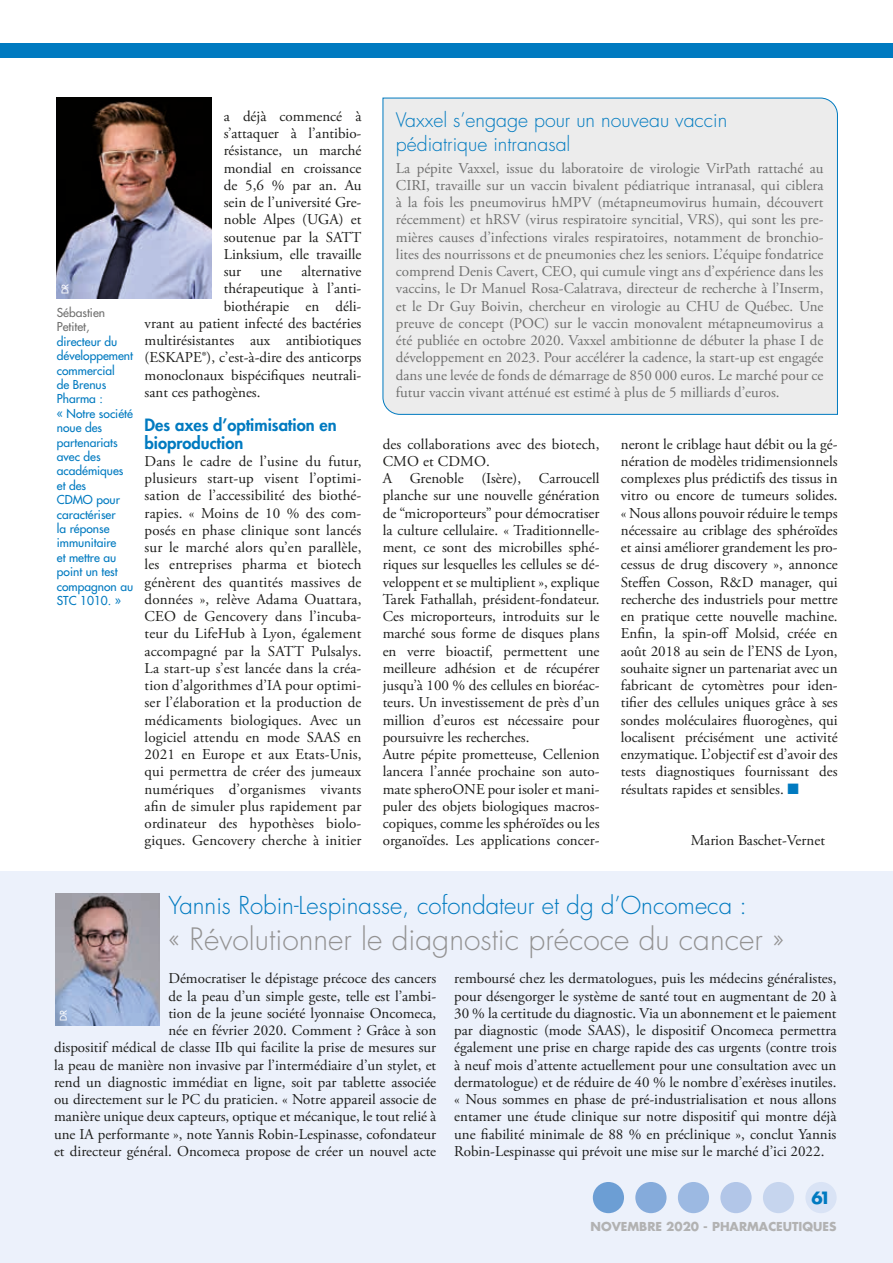
<style>
.page{position:relative;width:893px;height:1263px;background:#fff}
.page>*{position:absolute;margin:0;border:0;box-sizing:border-box;transform-origin:0 0}
.t1{font:300 30px "Futura Std";color:#939292}
.t2{font:300 24px "Futura Std";color:#007ac0}
.t3{font:300 19.5px/23.4px "Futura Std";color:#007ac0}
.t4{font:800 16.5px/17.2px "Futura Std";color:#007ac0}
.t5{font:700 16.5px "Futura Std";color:#007ac0}
.t6{font:15px/17.2px "Adobe Garamond Pro";color:#1d1d1b;text-align:justify}
.t7{font:15px/17.2px "Adobe Garamond Pro";color:#70706f;text-align:justify}
.t8{font:500 12px/14.4px "Futura Std";color:#007ac0}
.t9{font:700 12px "Futura Std";color:#b2b2b2}
.t10{font:500 12px/14.4px "Futura Std";color:#70706f}
.t11{font:500 9px "Futura Std";color:#fff}
.s1{color:#007ac0}
</style>
<div class="page">
<div style="left:0;top:872px;width:893px;height:391px;background:#ecf1fb"></div>
<div style="left:805px;top:1182px;width:32px;height:31px;background:#d9e3f5;border-radius:50%"></div>
<div style="left:763px;top:1182px;width:31px;height:31px;background:#c6d5ee;border-radius:50%"></div>
<div style="left:720px;top:1182px;width:32px;height:31px;background:#b2c6e8;border-radius:50%"></div>
<div style="left:678px;top:1182px;width:31px;height:31px;background:#9cb9e2;border-radius:50%"></div>
<div style="left:635px;top:1182px;width:31px;height:31px;background:#85abdb;border-radius:50%"></div>
<div style="left:593px;top:1182px;width:31px;height:31px;background:#6c9ed4;border-radius:50%"></div>
<div style="left:0;top:43px;width:893px;height:15px;background:#007ac0"></div>
<div style="left:382px;top:98px;width:456px;height:317px;background:#ececec"></div>
<img style="left:57px;top:98px;width:154px;height:200px">
<img style="left:55px;top:894px;width:105px;height:131px">
<p class="t11" style="left:60px;top:294px;width:12px;rotate:-90deg">DR</p>
<p class="t10" style="left:57px;top:305px;width:50px">Sébastien<br>Petitet,</p>
<p class="t8" style="left:57px;top:334px;width:78px">directeur du développement commercial<br>de Brenus<br>Pharma :<br>« Notre société noue des partenariats avec des académiques et des<br>CDMO pour caractériser<br>la réponse immunitaire<br>et mettre au point un test compagnon au<br>STC 1010. »</p>
<p class="t6" style="left:224px;top:108px;width:139px">a déjà commencé à s’attaquer à l’antibio&shy;résistance, un marché mondial en croissance de 5,6 % par an. Au sein de l’université Gre&shy;noble Alpes (UGA) et soutenue par la SATT Linksium, elle travaille sur</p>
<p class="t6" style="left:261px;top:263px;width:23px">une</p>
<p class="t6" style="left:301px;top:263px;width:62px">alternative</p>
<p class="t6" style="left:224px;top:280px;width:139px">thérapeutique à l’anti-</p>
<p class="t6" style="left:224px;top:298px;width:139px">biothérapie en déli-</p>
<p class="t6" style="left:145px;top:315px;width:218px">vrant au patient infecté des bactéries</p>
<p class="t6" style="left:145px;top:332px;width:218px">multirésistantes aux antibiotiques</p>
<p class="t6" style="left:145px;top:349px;width:218px">(ESKAPE®), c’est-à-dire des anticorps</p>
<p class="t6" style="left:145px;top:367px;width:218px">monoclonaux bispécifiques neutrali-</p>
<p class="t6" style="left:145px;top:384px;width:117px">sant ces pathogènes.</p>
<p class="t4" style="left:145px;top:417px;width:193px">Des axes d’optimisation en bioproduction</p>
<p class="t6" style="left:145px;top:453px;width:218px">Dans le cadre de l’usine du futur, plusieurs start-up visent l’optimi&shy;sation de l’accessibilité des biothé&shy;rapies. « Moins de 10 % des com&shy;posés en phase clinique sont lancés sur le marché alors qu’en parallèle, les entreprises pharma et biotech génèrent des quantités massives de données », relève Adama Ouattara, CEO de Gencovery dans l’incuba&shy;teur du LifeHub à Lyon, également accompagné par la SATT Pulsalys.<br>La start-up s’est lancée dans la créa&shy;tion d’algorithmes d’IA pour optimi&shy;ser l’élaboration et la production de médicaments biologiques. Avec un logiciel attendu en mode SAAS en 2021 en Europe et aux Etats-Unis, qui permettra de créer des jumeaux numériques d’organismes vivants afin de simuler plus rapidement par ordinateur des hypothèses biolo&shy;giques. Gencovery cherche à initier</p>
<h3 class="t3" style="left:396px;top:109px;width:333px">Vaxxel s’engage pour un nouveau vaccin pédiatrique intranasal</h3>
<p class="t7" style="left:396px;top:160px;width:429px">La pépite Vaxxel, issue du laboratoire de virologie VirPath rattaché au CIRI, travaille sur un vaccin bivalent pédiatrique intranasal, qui ciblera à la fois les pneumovirus hMPV (métapneumovirus humain, découvert récemment) et hRSV (virus respiratoire syncitial, VRS), qui sont les pre&shy;mières causes d’infections virales respiratoires, notamment de bronchio&shy;lites des nourrissons et de pneumonies chez les seniors. L’équipe fondatrice comprend Denis Cavert, CEO, qui cumule vingt ans d’expérience dans les vaccins, le Dr Manuel Rosa-Calatrava, directeur de recherche à l’Inserm, et le Dr Guy Boivin, chercheur en virologie au CHU de Québec. Une preuve de concept (POC) sur le vaccin monovalent métapneumovirus a été publiée en octobre 2020. Vaxxel ambitionne de débuter la phase I de développement en 2023. Pour accélérer la cadence, la start-up est engagée dans une levée de fonds de démarrage de 850 000 euros. Le marché pour ce futur vaccin vivant atténué est estimé à plus de 5 milliards d’euros.</p>
<p class="t6" style="left:383px;top:436px;width:218px;text-align:left">des collaborations avec des biotech, CMO et CDMO.<br>A Grenoble (Isère), Carroucell planche sur une nouvelle génération de “microporteurs” pour démocratiser la culture cellulaire. « Traditionnelle&shy;ment, ce sont des microbilles sphé&shy;riques sur lesquelles les cellules se dé&shy;veloppent et se multiplient », explique Tarek Fathallah, président-fondateur.<br>Ces microporteurs, introduits sur le marché sous forme de disques plans en verre bioactif, permettent une meilleure adhésion et de récupérer jusqu’à 100 % des cellules en bioréac&shy;teurs. Un investissement de près d’un million d’euros est nécessaire pour poursuivre les recherches.<br>Autre pépite prometteuse, Cellenion lancera l’année prochaine son auto&shy;mate spheroONE pour isoler et mani&shy;puler des objets biologiques macros&shy;copiques, comme les sphéroïdes ou les organoïdes. Les applications concer-</p>
<p class="t6" style="left:621px;top:436px;width:218px">neront le criblage haut débit ou la gé&shy;nération de modèles tridimensionnels complexes plus prédictifs des tissus in vitro ou encore de tumeurs solides. « Nous allons pouvoir réduire le temps nécessaire au criblage des sphéroïdes et ainsi améliorer grandement les pro&shy;cessus de drug discovery », annonce Steffen Cosson, R&amp;D manager, qui recherche des industriels pour mettre en pratique cette nouvelle machine.<br>Enfin, la spin-off Molsid, créée en août 2018 au sein de l’ENS de Lyon, souhaite signer un partenariat avec un fabricant de cytomètres pour iden&shy;tifier des cellules uniques grâce à ses sondes moléculaires fluorogènes, qui localisent précisément une activité enzymatique. L’objectif est d’avoir des tests diagnostiques fournissant des résultats rapides et sensibles. <span class="s1">■</span></p>
<p class="t6" style="left:691px;top:832px;width:136px">Marion Baschet-Vernet</p>
<h2 class="t2" style="left:168px;top:890px;width:580px">Yannis Robin-Lespinasse, cofondateur et dg d’Oncomeca :</h2>
<h1 class="t1" style="left:168px;top:920px;width:617px">« Révolutionner le diagnostic précoce du cancer »</h1>
<p class="t6" style="left:54px;top:970px;width:384px;text-align:right">Démocratiser le dépistage précoce des cancers<br>de la peau d’un simple geste, telle est l’ambi-<br>tion de la jeune société lyonnaise Oncomeca,<br>née en février 2020. Comment ? Grâce à son<br>dispositif médical de classe IIb qui facilite la prise de mesures sur la peau de manière non invasive par l’intermédiaire d’un stylet, et rend un diagnostic immédiat en ligne, soit par tablette associée ou directement sur le PC du praticien. « Notre appareil associe de manière unique deux capteurs, optique et mécanique, le tout relié à une IA performante », note Yannis Robin-Lespinasse, cofondateur et directeur général. Oncomeca propose de créer un nouvel acte</p>
<p class="t6" style="left:454px;top:970px;width:384px">remboursé chez les dermatologues, puis les médecins généralistes, pour désengorger le système de santé tout en augmentant de 20 à 30 % la certitude du diagnostic. Via un abonnement et le paiement par diagnostic (mode SAAS), le dispositif Oncomeca permettra également une prise en charge rapide des cas urgents (contre trois à neuf mois d’attente actuellement pour une consultation avec un dermatologue) et de réduire de 40 % le nombre d’exérèses inutiles. « Nous sommes en phase de pré-industrialisation et nous allons entamer une étude clinique sur notre dispositif qui montre déjà une fiabilité minimale de 88 % en préclinique », conclut Yannis Robin-Lespinasse qui prévoit une mise sur le marché d’ici 2022.</p>
<p class="t11" style="left:58px;top:1021px;width:12px;rotate:-90deg">DR</p>
<p class="t5" style="left:811px;top:1187px;width:21px">61</p>
<p class="t9" style="left:590px;top:1219px;width:247px">NOVEMBRE 2020 - PHARMACEUTIQUES</p>
</div>
